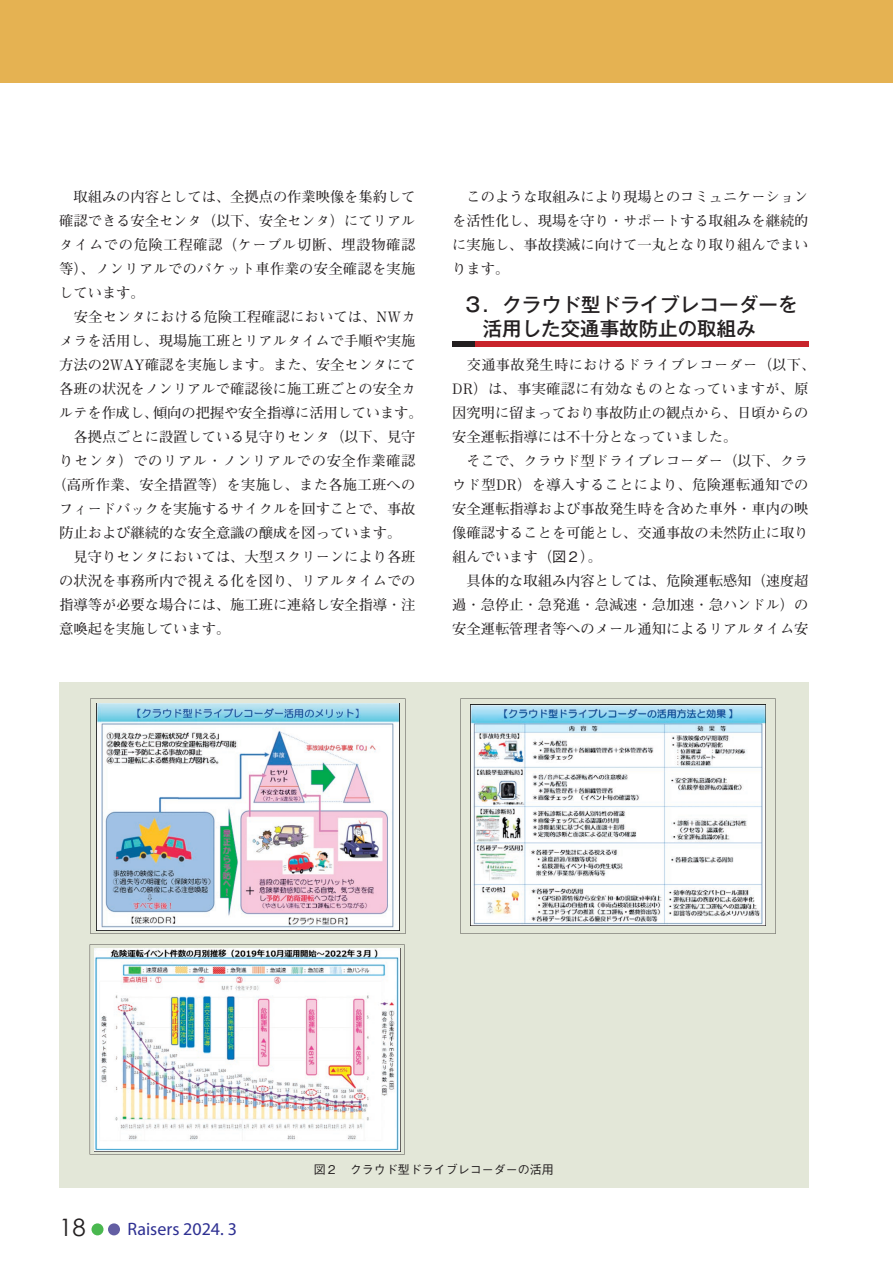
<style>
.page{position:relative;width:893px;height:1263px;background:#fff}
.page>*{position:absolute;margin:0;border:0;box-sizing:border-box;transform-origin:0 0}
.t1{font:24px "Century Gothic";color:#231f20}
.t2{font:500 19.5px/24px "Gothic MB101 Pr 6 N";letter-spacing:.01em;color:#231f20}
.t3{font:18px "Myriad Pro";color:#2e3092}
.t4{font:700 14.25px/24px "Futo Min A101 Pr 6 N";color:#231f20;text-align:justify}
.t5{font:700 14.25px "Futo Min A101 Pr 6 N";letter-spacing:.02em;color:#231f20}
.t6{font:700 14.25px "Futo Min A101 Pr 6 N";letter-spacing:.045em;color:#231f20}
.t7{font:500 12px "Gothic BBB Pr 6 N";color:#231f20}
.s1{font-family:"Gothic BBB Pr 6 N";font-weight:500}
</style>
<div class="page">
<div style="left:92px;top:1223px;width:12px;height:12px;background:#4ab84f;border-radius:50%"></div>
<div style="left:108px;top:1223px;width:12px;height:12px;background:#635ea3;border-radius:50%"></div>
<div style="left:0;top:0;width:893px;height:83px;background:#e5b252"></div>
<div style="left:452px;top:342px;width:356px;height:5px;background:#c8242b"></div>
<div style="left:452px;top:342px;width:23px;height:5px;background:#231f20"></div>
<div style="left:59px;top:682px;width:749px;height:505px;background:#e3e7d8"></div>
<img style="left:90px;top:698px;width:315px;height:236px">
<svg style="left:461px;top:698px;width:315px;height:236px;background:#d3dadc"></svg>
<img style="left:90px;top:944px;width:315px;height:210px">
<p class="t4" style="left:59px;top:184px;width:358px">　取組みの内容としては、全拠点の作業映像を集約して</p>
<p class="t4" style="left:59px;top:208px;width:358px">確認できる安全センタ（以下、安全センタ）にてリアル</p>
<p class="t6" style="left:59px;top:233px;width:358px">タイムでの危険工程確認（ケーブル切断、埋設物確認</p>
<p class="t5" style="left:59px;top:257px;width:358px">等）、ノンリアルでのバケット車作業の安全確認を実施</p>
<p class="t4" style="left:59px;top:280px;width:87px">しています。</p>
<p class="t4" style="left:59px;top:304px;width:358px">　安全センタにおける危険工程確認においては、NWカ</p>
<p class="t4" style="left:59px;top:328px;width:358px">メラを活用し、現場施工班とリアルタイムで手順や実施</p>
<p class="t4" style="left:59px;top:352px;width:358px">方法の2WAY確認を実施します。また、安全センタにて</p>
<p class="t4" style="left:59px;top:376px;width:358px">各班の状況をノンリアルで確認後に施工班ごとの安全カ</p>
<p class="t4" style="left:59px;top:400px;width:365px">ルテを作成し、傾向の把握や安全指導に活用しています。</p>
<p class="t4" style="left:59px;top:424px;width:358px">　各拠点ごとに設置している見守りセンタ（以下、見守</p>
<p class="t6" style="left:59px;top:449px;width:358px">りセンタ）でのリアル・ノンリアルでの安全作業確認</p>
<p class="t5" style="left:52px;top:473px;width:365px">（高所作業、安全措置等）を実施し、また各施工班への</p>
<p class="t4" style="left:59px;top:496px;width:358px">フィードバックを実施するサイクルを回すことで、事故</p>
<p class="t4" style="left:59px;top:520px;width:343px">防止および継続的な安全意識の醸成を図っています。</p>
<p class="t4" style="left:59px;top:544px;width:358px">　見守りセンタにおいては、大型スクリーンにより各班</p>
<p class="t4" style="left:59px;top:568px;width:358px">の状況を事務所内で視える化を図り、リアルタイムでの</p>
<p class="t4" style="left:59px;top:592px;width:358px">指導等が必要な場合には、施工班に連絡し安全指導・注</p>
<p class="t4" style="left:59px;top:616px;width:172px">意喚起を実施しています。</p>
<p class="t4" style="left:452px;top:184px;width:358px">　このような取組みにより現場とのコミュニケーションを活性化し、現場を守り・サポートする取組みを継続的に実施し、事故撲滅に向けて一丸となり取り組んでまいります。</p>
<h2 class="t2" style="left:483px;top:291px;width:317px;text-indent:-20px">３ ．クラウド型ドライブレコーダーを活用した交通事故防止の取組み</h2>
<p class="t4" style="left:452px;top:352px;width:365px;text-align:left">　交通事故発生時におけるドライブレコーダー（以下、<br>DR）は、事実確認に有効なものとなっていますが、原因究明に留まっており事故防止の観点から、日頃からの安全運転指導には不十分となっていました。<br>　そこで、クラウド型ドライブレコーダー（以下、クラウド型DR）を導入することにより、危険運転通知での安全運転指導および事故発生時を含めた車外・車内の映像確認することを可能とし、交通事故の未然防止に取り組んでいます（<span class="s1">図２</span>）。<br>　具体的な取組み内容としては、危険運転感知（速度超過・急停止・急発進・急減速・急加速・急ハンドル）の安全運転管理者等へのメール通知によるリアルタイム安</p>
<h1 class="t1" style="left:59px;top:1210px;width:28px">18</h1>
<p class="t3" style="left:128px;top:1218px;width:111px">Raisers 2024. 3</p>
<p class="t7" style="left:314px;top:1160px;width:241px">図２　クラウド型ドライブレコーダーの活用</p>
</div>
